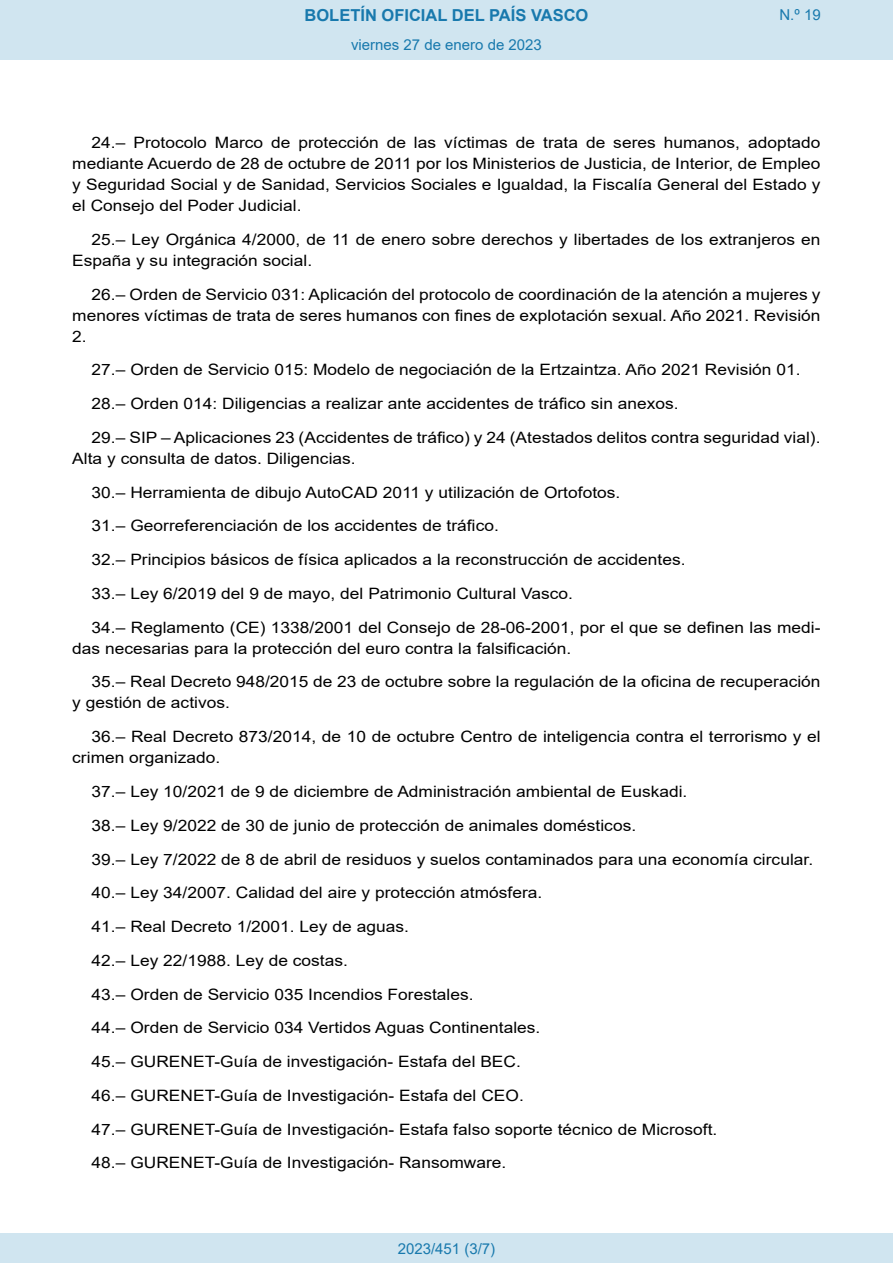
<style>
.page{position:relative;width:893px;height:1263px;background:#fff}
.page>*{position:absolute;margin:0;border:0;box-sizing:border-box;transform-origin:0 0}
.t1{font:700 16.5px "Arial";color:#1879ad}
.BOPVDetalle{font:15.6px/21px "Arial";color:#000;scale:1.11 1}
.Paginacion_Centro{font:15px "Arial";color:#1879ad}
</style>
<div class="page">
<div style="left:0;top:0;width:893px;height:60px;background:#d0e5f0"></div>
<div style="left:0;top:1233px;width:893px;height:30px;background:#d0e5f0"></div>
<p class="t1" style="left:305px;top:3px;width:285px">BOLETÍN OFICIAL DEL PAÍS VASCO</p>
<p class="Paginacion_Centro" style="left:351px;top:35px;width:192px">viernes 27 de enero de 2023</p>
<p class="Paginacion_Centro" style="left:779px;top:5px;width:43px">N.º 19</p>
<p class="BOPVDetalle" style="left:72px;top:132px;width:676px;text-align:justify;text-indent:19px">24.– Protocolo Marco de protección de las víctimas de trata de seres humanos, adoptado mediante Acuerdo de 28 de octubre de 2011 por los Ministerios de Justicia, de Interior, de Empleo y Seguridad Social y de Sanidad, Servicios Sociales e Igualdad, la Fiscalía General del Estado y el Consejo del Poder Judicial.</p>
<p class="BOPVDetalle" style="left:72px;top:229px;width:676px;text-indent:19px">25.– Ley Orgánica 4/2000, de 11 de enero sobre derechos y libertades de los extranjeros en<br>España y su integración social.</p>
<p class="BOPVDetalle" style="left:72px;top:284px;width:676px;text-align:justify;text-indent:19px">26.– Orden de Servicio 031: Aplicación del protocolo de coordinación de la atención a mujeres y menores víctimas de trata de seres humanos con fines de explotación sexual. Año 2021. Revisión 2.</p>
<p class="BOPVDetalle" style="left:92px;top:359px;width:640px">27.– Orden de Servicio 015: Modelo de negociación de la Ertzaintza. Año 2021 Revisión 01.</p>
<p class="BOPVDetalle" style="left:92px;top:393px;width:530px">28.– Orden 014: Diligencias a realizar ante accidentes de tráfico sin anexos.</p>
<p class="BOPVDetalle" style="left:72px;top:427px;width:676px;text-indent:19px">29.– SIP – Aplicaciones 23 (Accidentes de tráfico) y 24 (Atestados delitos contra seguridad vial).<br>Alta y consulta de datos. Diligencias.</p>
<p class="BOPVDetalle" style="left:92px;top:482px;width:478px">30.– Herramienta de dibujo AutoCAD 2011 y utilización de Ortofotos.</p>
<p class="BOPVDetalle" style="left:92px;top:515px;width:368px">31.– Georreferenciación de los accidentes de tráfico.</p>
<p class="BOPVDetalle" style="left:92px;top:549px;width:537px">32.– Principios básicos de física aplicados a la reconstrucción de accidentes.</p>
<p class="BOPVDetalle" style="left:92px;top:583px;width:435px">33.– Ley 6/2019 del 9 de mayo, del Patrimonio Cultural Vasco.</p>
<p class="BOPVDetalle" style="left:72px;top:617px;width:676px;text-indent:19px">34.– Reglamento (CE) 1338/2001 del Consejo de 28-06-2001, por el que se definen las medi&shy;das necesarias para la protección del euro contra la falsificación.</p>
<p class="BOPVDetalle" style="left:72px;top:671px;width:676px;text-indent:19px">35.– Real Decreto 948/2015 de 23 de octubre sobre la regulación de la oficina de recuperación y gestión de activos.</p>
<p class="BOPVDetalle" style="left:72px;top:726px;width:676px;text-indent:19px">36.– Real Decreto 873/2014, de 10 de octubre Centro de inteligencia contra el terrorismo y el crimen organizado.</p>
<p class="BOPVDetalle" style="left:92px;top:781px;width:538px">37.– Ley 10/2021 de 9 de diciembre de Administración ambiental de Euskadi.</p>
<p class="BOPVDetalle" style="left:92px;top:815px;width:492px">38.– Ley 9/2022 de 30 de junio de protección de animales domésticos.</p>
<p class="BOPVDetalle" style="left:92px;top:848px;width:652px">39.– Ley 7/2022 de 8 de abril de residuos y suelos contaminados para una economía circular.</p>
<p class="BOPVDetalle" style="left:92px;top:882px;width:408px">40.– Ley 34/2007. Calidad del aire y protección atmósfera.</p>
<p class="BOPVDetalle" style="left:92px;top:916px;width:287px">41.– Real Decreto 1/2001. Ley de aguas.</p>
<p class="BOPVDetalle" style="left:92px;top:950px;width:232px">42.– Ley 22/1988. Ley de costas.</p>
<p class="BOPVDetalle" style="left:92px;top:983px;width:346px">43.– Orden de Servicio 035 Incendios Forestales.</p>
<p class="BOPVDetalle" style="left:92px;top:1017px;width:406px">44.– Orden de Servicio 034 Vertidos Aguas Continentales.</p>
<p class="BOPVDetalle" style="left:92px;top:1051px;width:388px">45.– GURENET-Guía de investigación- Estafa del BEC.</p>
<p class="BOPVDetalle" style="left:92px;top:1085px;width:391px">46.– GURENET-Guía de Investigación- Estafa del CEO.</p>
<p class="BOPVDetalle" style="left:92px;top:1118px;width:565px">47.– GURENET-Guía de Investigación- Estafa falso soporte técnico de Microsoft.</p>
<p class="BOPVDetalle" style="left:92px;top:1152px;width:375px">48.– GURENET-Guía de Investigación- Ransomware.</p>
<p class="Paginacion_Centro" style="left:398px;top:1238px;width:99px">2023/451 (3/7)</p>
</div>
